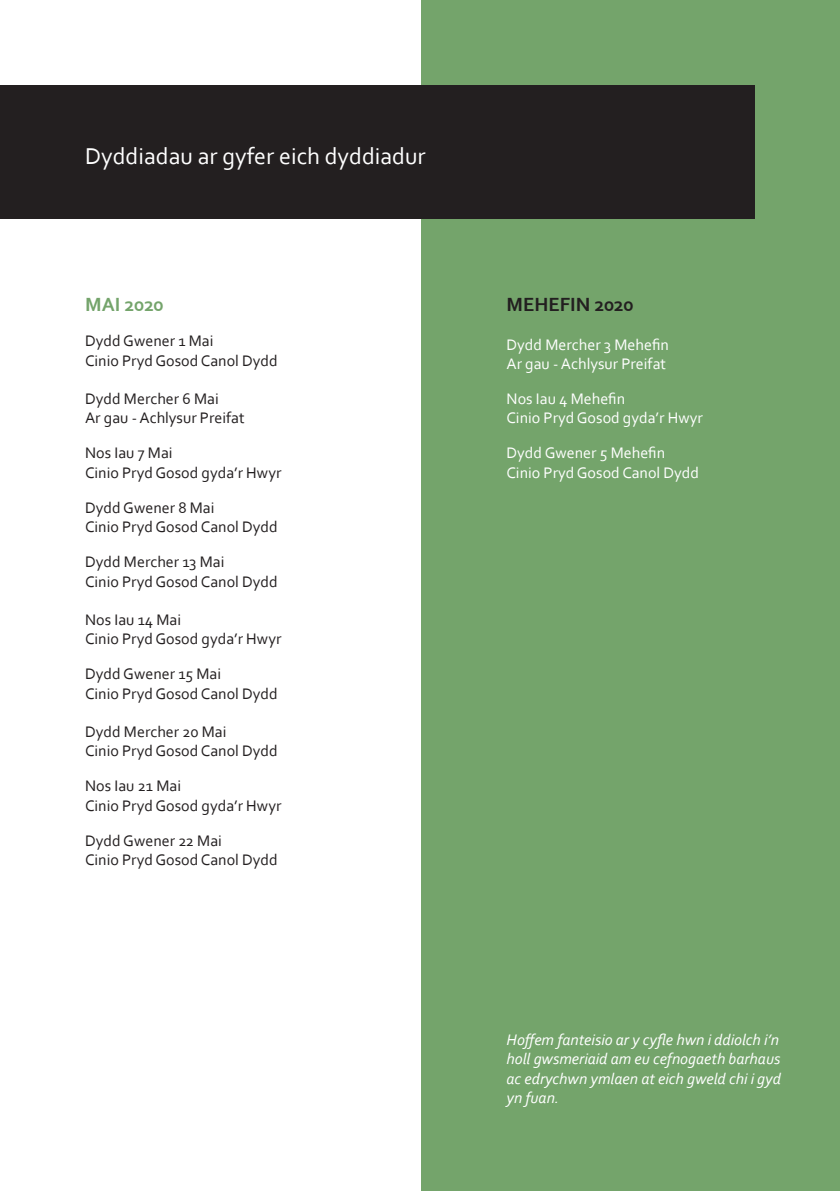
<style>
.page{position:relative;width:840px;height:1191px;background:#fff}
.page>*{position:absolute;margin:0;border:0;box-sizing:border-box;transform-origin:0 0}
.t1{font:24px "Corbel";color:#fff}
.t2{font:700 20px "Corbel";color:#231f20}
.t3{font:700 20px "Corbel";letter-spacing:-.02em;color:#74a46b}
.t4{font:16px "Corbel";color:#231f20}
.t5{font:16px "Corbel";color:#fff}
.t6{font:italic 16px/19.2px "Corbel";color:#fff;text-align:justify}
</style>
<div class="page">
<div style="left:421px;top:0;width:418px;height:1191px;background:#74a46b"></div>
<div style="left:0;top:85px;width:754px;height:133px;background:#231f20"></div>
<p class="t1" style="left:85px;top:141px;width:342px">Dyddiadau ar gyfer eich dyddiadur</p>
<p class="t3" style="left:85px;top:292px;width:80px">MAI 2020</p>
<p class="t4" style="left:85px;top:331px;width:130px">Dydd Gwener 1 Mai</p>
<p class="t4" style="left:85px;top:350px;width:194px">Cinio Pryd Gosod Canol Dydd</p>
<p class="t4" style="left:85px;top:389px;width:135px">Dydd Mercher 6 Mai</p>
<p class="t4" style="left:85px;top:408px;width:161px">Ar gau - Achlysur Preifat</p>
<p class="t4" style="left:85px;top:443px;width:89px">Nos Iau 7 Mai</p>
<p class="t4" style="left:85px;top:462px;width:198px">Cinio Pryd Gosod gyda’r Hwyr</p>
<p class="t4" style="left:85px;top:497px;width:131px">Dydd Gwener 8 Mai</p>
<p class="t4" style="left:85px;top:517px;width:194px">Cinio Pryd Gosod Canol Dydd</p>
<p class="t4" style="left:85px;top:552px;width:141px">Dydd Mercher 13 Mai</p>
<p class="t4" style="left:85px;top:571px;width:194px">Cinio Pryd Gosod Canol Dydd</p>
<p class="t4" style="left:85px;top:609px;width:97px">Nos Iau 14 Mai</p>
<p class="t4" style="left:85px;top:629px;width:198px">Cinio Pryd Gosod gyda’r Hwyr</p>
<p class="t4" style="left:85px;top:664px;width:137px">Dydd Gwener 15 Mai</p>
<p class="t4" style="left:85px;top:683px;width:194px">Cinio Pryd Gosod Canol Dydd</p>
<p class="t4" style="left:85px;top:721px;width:143px">Dydd Mercher 20 Mai</p>
<p class="t4" style="left:85px;top:741px;width:194px">Cinio Pryd Gosod Canol Dydd</p>
<p class="t4" style="left:85px;top:776px;width:97px">Nos Iau 21 Mai</p>
<p class="t4" style="left:85px;top:795px;width:198px">Cinio Pryd Gosod gyda’r Hwyr</p>
<p class="t4" style="left:85px;top:830px;width:138px">Dydd Gwener 22 Mai</p>
<p class="t4" style="left:85px;top:849px;width:194px">Cinio Pryd Gosod Canol Dydd</p>
<p class="t2" style="left:506px;top:292px;width:129px">MEHEFIN 2020</p>
<p class="t5" style="left:506px;top:334px;width:164px">Dydd Mercher 3 Mehefin</p>
<p class="t5" style="left:506px;top:353px;width:161px">Ar gau - Achlysur Preifat</p>
<p class="t5" style="left:506px;top:389px;width:120px">Nos Iau 4 Mehefin</p>
<p class="t5" style="left:506px;top:408px;width:198px">Cinio Pryd Gosod gyda’r Hwyr</p>
<p class="t5" style="left:506px;top:443px;width:160px">Dydd Gwener 5 Mehefin</p>
<p class="t5" style="left:506px;top:462px;width:194px">Cinio Pryd Gosod Canol Dydd</p>
<p class="t6" style="left:506px;top:1029px;width:276px">Hoffem fanteisio ar y cyfle hwn i ddiolch i’n holl gwsmeriaid am eu cefnogaeth barhaus ac edrychwn ymlaen at eich gweld chi i gyd yn fuan.</p>
</div>
